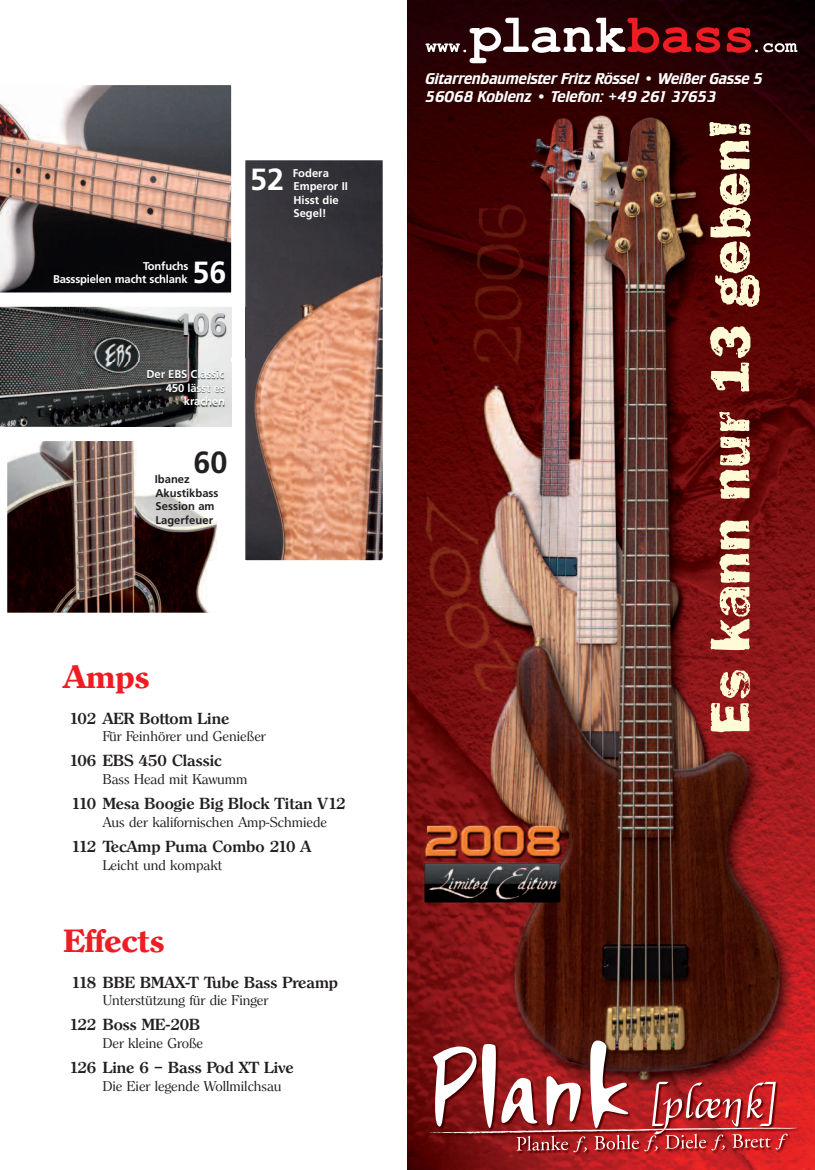
<style>
.page{position:relative;width:815px;height:1170px;background:#fff}
.page>*{position:absolute;margin:0;border:0;box-sizing:border-box;transform-origin:0 0}
.t1{font:700 31.25px "Clerface";color:#ee1d23}
.t2{font:700 30.62px "Frutiger";color:#fff}
.t3{font:700 30.62px "Frutiger";color:#bcbdc0}
.t4{font:700 30.62px "Frutiger";color:#231f20}
.t5{font:16.25px/18.8px "Crillee T Regular Italic+SRBOCX";color:#fff}
.t6{font:600 15.62px "Clerface";color:#231f20}
.t7{font:13.75px "Clerface";color:#231f20}
.t8{font:700 11.25px/13.5px "Frutiger";letter-spacing:-.01em;color:#fff;text-align:right}
.t9{font:700 11.25px/13.5px "Frutiger";color:#231f20}
</style>
<div class="page">
<svg style="left:0;top:85px;width:232px;height:208px;background:#776864"></svg>
<img style="left:246px;top:161px;width:136px;height:398px">
<div style="left:238px;top:153px;width:152px;height:414px;border:7px solid #fff"></div>
<img style="left:8px;top:442px;width:210px;height:169px">
<div style="left:0;top:434px;width:238px;height:185px;border:7px solid #fff"></div>
<svg style="left:0;top:306px;width:232px;height:121px;background:#4b4c4c"></svg>
<img style="left:99px;top:363px;width:136px;height:82px">
<img style="left:99px;top:441px;width:132px;height:4px">
<img style="left:169px;top:307px;width:77px;height:50px">
<img style="left:408px;top:0;width:407px;height:1047px">
<img style="left:408px;top:1047px;width:32px;height:122px">
<img style="left:783px;top:1047px;width:32px;height:122px">
<img style="left:440px;top:1158px;width:343px;height:11px">
<img style="left:425px;top:1040px;width:379px;height:118px">
<svg style="left:425px;top:1040px;width:373px;height:112px;background:#a54243"></svg>
<svg style="left:425px;top:18px;width:295px;height:45px;background:#5f3033"></svg>
<svg style="left:727px;top:27px;width:71px;height:26px;background:#5a1d20"></svg>
<svg style="left:709px;top:122px;width:51px;height:610px;background:#995b4f"></svg>
<p class="t8" style="left:53px;top:260px;width:137px">Tonfuchs<br>Bassspielen macht schlank</p>
<h2 class="t2" style="left:192px;top:260px;width:36px">56</h2>
<h2 class="t3" style="left:176px;top:312px;width:53px">106</h2>
<p class="t8" style="left:147px;top:368px;width:80px">Der EBS Classic<br>450 lässt es krachen</p>
<h2 class="t4" style="left:194px;top:450px;width:36px">60</h2>
<p class="t9" style="left:155px;top:473px;width:65px">Ibanez<br>Akustikbass<br>Session am<br>Lagerfeuer</p>
<h2 class="t2" style="left:250px;top:167px;width:36px">52</h2>
<p class="t8" style="left:293px;top:167px;width:57px;text-align:left">Fodera<br>Emperor II<br>Hisst die<br>Segel!</p>
<h1 class="t1" style="left:64px;top:658px;width:87px">Amps</h1>
<p class="t6" style="left:70px;top:709px;width:161px">102 AER Bottom Line</p>
<p class="t7" style="left:103px;top:728px;width:165px">Für Feinhörer und Genießer</p>
<p class="t6" style="left:70px;top:751px;width:154px">106 EBS 450 Classic</p>
<p class="t7" style="left:103px;top:771px;width:146px">Bass Head mit Kawumm</p>
<p class="t6" style="left:72px;top:794px;width:276px">110 Mesa Boogie Big Block Titan V12</p>
<p class="t7" style="left:103px;top:814px;width:226px">Aus der kalifornischen Amp-Schmiede</p>
<p class="t6" style="left:71px;top:837px;width:241px">112 TecAmp Puma Combo 210 A</p>
<p class="t7" style="left:103px;top:856px;width:121px">Leicht und kompakt</p>
<h1 class="t1" style="left:64px;top:922px;width:102px">Effects</h1>
<p class="t6" style="left:71px;top:972px;width:268px">118 BBE BMAX-T Tube Bass Preamp</p>
<p class="t7" style="left:103px;top:992px;width:167px">Unterstützung für die Finger</p>
<p class="t6" style="left:69px;top:1015px;width:132px">122 Boss ME-20B</p>
<p class="t7" style="left:103px;top:1034px;width:102px">Der kleine Große</p>
<p class="t6" style="left:69px;top:1058px;width:226px">126 Line 6 – Bass Pod XT Live</p>
<p class="t7" style="left:103px;top:1077px;width:180px">Die Eier legende Wollmilchsau</p>
<p class="t5" style="left:425px;top:69px;width:339px">Gitarrenbaumeister Fritz Rössel • Weißer Gasse 5<br>56068 Koblenz • Telefon: +49 261 37653</p>
</div>
